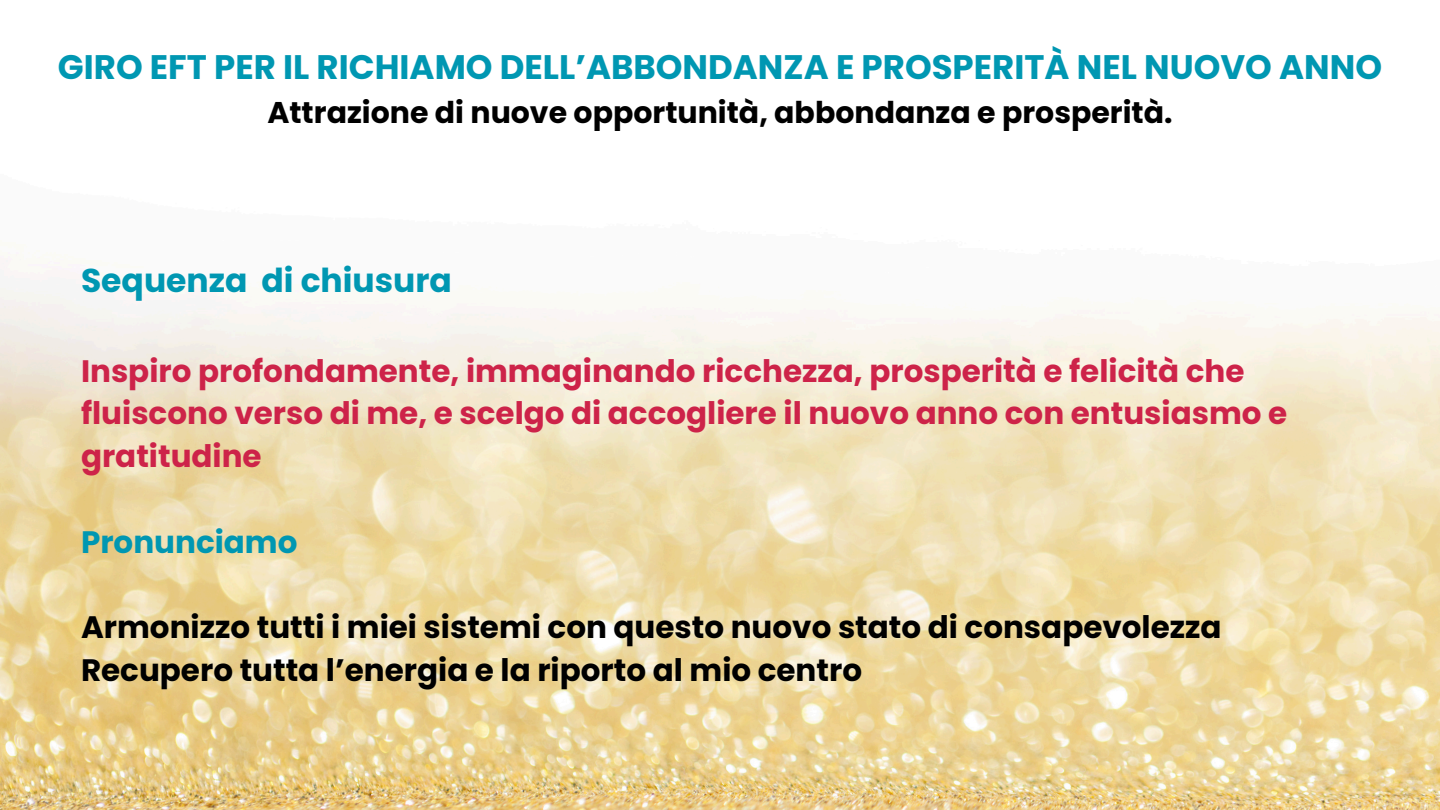
<style>
.page{position:relative;width:1440px;height:810px;background:#fff}
.page>*{position:absolute;margin:0;border:0;box-sizing:border-box;transform-origin:0 0}
.t1{font:700 34px "Poppins";color:#0097b2}
.t2{font:700 33px "Poppins";color:#0097b2}
.t3{font:700 31px/42.8px "Poppins";color:#cd2349}
.t4{font:700 31px/42.8px "Poppins";color:#000}
.t5{font:700 31px "Poppins";color:#0097b2}
.t6{font:700 30px "Poppins";color:#000}
</style>
<div class="page">
<img style="left:0;top:287px;width:1440px;height:523px">
<h2 class="t1" style="left:58px;top:44px;width:1326px">GIRO EFT PER IL RICHIAMO DELL’ABBONDANZA E PROSPERITÀ NEL NUOVO ANNO</h2>
<h2 class="t6" style="left:267px;top:91px;width:907px">Attrazione di nuove opportunità, abbondanza e prosperità.</h2>
<p class="t2" style="left:81px;top:258px;width:372px">Sequenza di chiusura</p>
<h1 class="t3" style="left:81px;top:349px;width:1208px">Inspiro profondamente, immaginando ricchezza, prosperità e felicità che fluiscono verso di me, e scelgo di accogliere il nuovo anno con entusiasmo e gratitudine</h1>
<p class="t5" style="left:81px;top:520px;width:218px">Pronunciamo</p>
<h2 class="t4" style="left:81px;top:606px;width:1142px">Armonizzo tutti i miei sistemi con questo nuovo stato di consapevolezza<br>Recupero tutta l’energia e la riporto al mio centro</h2>
</div>
